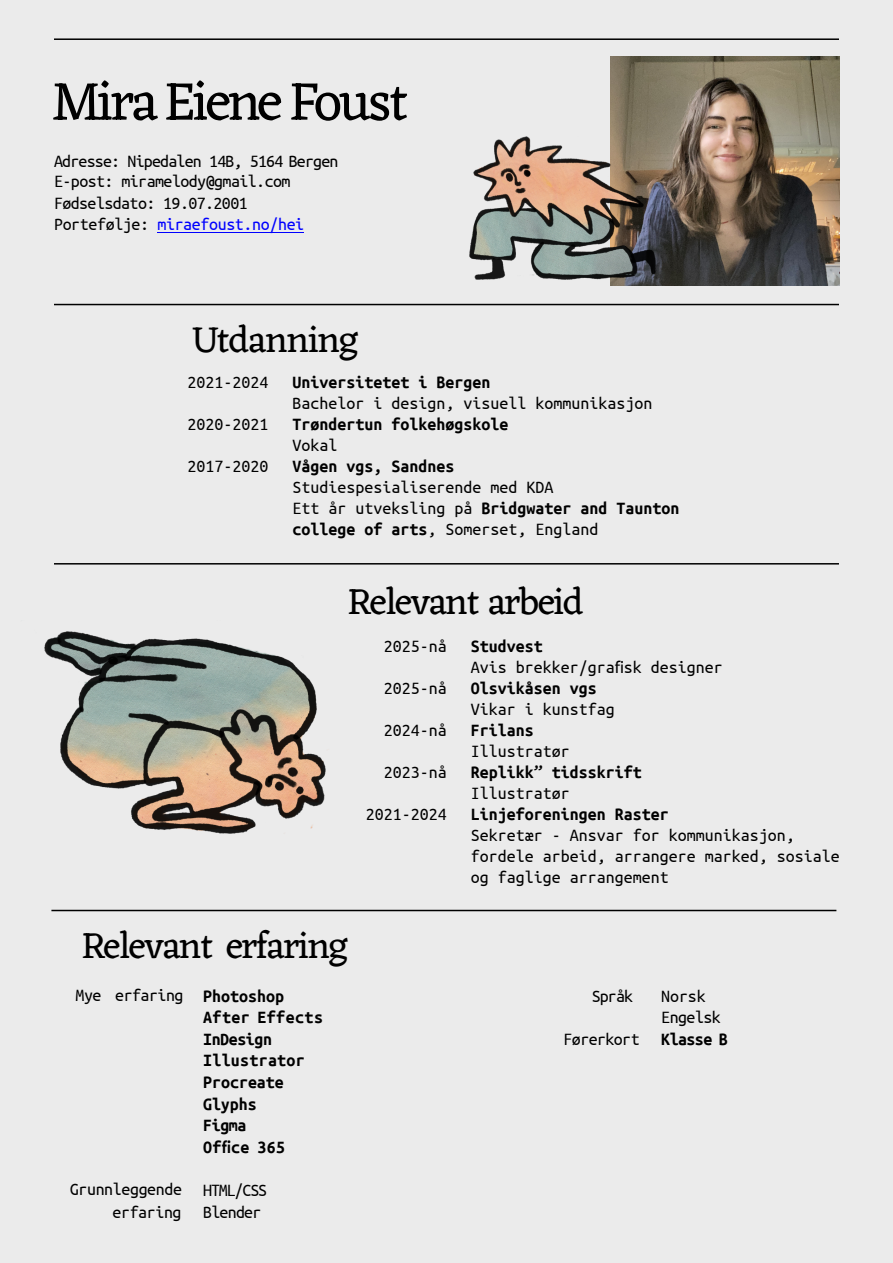
<style>
.page{position:relative;width:893px;height:1263px;background:#ebebeb}
.page>*{position:absolute;margin:0;border:0;box-sizing:border-box;transform-origin:0 0}
.t1{font:55.5px "Eczar";letter-spacing:-.055em;color:#000}
.t2{font:37.5px "Eczar";letter-spacing:-.035em;color:#000}
.t3{font:18px/21px "Ubuntu Mono";color:#000}
.t4{font:700 18px/21.6px "Ubuntu Mono";color:#000}
.t5{font:18px/21.3px "Ubuntu Mono";letter-spacing:-.035em;color:#000}
.t6{font:18px/21.6px "Ubuntu Mono";letter-spacing:-.03em;color:#000}
.t7{font:18px/22.5px "Ubuntu Mono";letter-spacing:-.025em;color:#000;text-align:right}
.t8{font:18px/21.6px "Ubuntu Mono";letter-spacing:-.045em;color:#000}
.s1{color:#00f}
.s2{font-weight:700}
</style>
<div class="page">
<hr style="left:54px;top:304px;width:785px;height:1px;background:#000">
<hr style="left:54px;top:563px;width:785px;height:1px;background:#000">
<hr style="left:51px;top:910px;width:785px;height:1px;background:#000">
<hr style="left:54px;top:38px;width:785px;height:2px;background:#000">
<hr style="left:157px;top:233px;width:147px;height:1px;background:#00f">
<img style="left:610px;top:56px;width:230px;height:229px">
<img style="left:474px;top:276px;width:181px;height:4px">
<img style="left:469px;top:133px;width:215px;height:143px">
<img style="left:474px;top:136px;width:169px;height:98px">
<img style="left:317px;top:755px;width:9px;height:51px">
<img style="left:44px;top:631px;width:273px;height:203px">
<h1 class="t1" style="left:51px;top:68px;width:358px">Mira Eiene Foust</h1>
<p class="t5" style="left:54px;top:151px;width:286px">Adresse: Nipedalen 14B, 5164 Bergen<br>E-post: miramelody@gmail.com<br>Fødselsdato: 19.07.2001<br>Portefølje: <span class="s1">miraefoust.no/hei</span></p>
<h2 class="t2" style="left:192px;top:317px;width:168px">Utdanning</h2>
<p class="t3" style="left:187px;top:373px;width:82px">2021-2024</p>
<p class="t3" style="left:187px;top:415px;width:82px">2020-2021</p>
<p class="t3" style="left:187px;top:457px;width:82px">2017-2020</p>
<p class="t4" style="left:292px;top:372px;width:200px">Universitetet i Bergen</p>
<p class="t3" style="left:292px;top:394px;width:362px">Bachelor i design, visuell kommunikasjon</p>
<p class="t4" style="left:292px;top:414px;width:218px">Trøndertun folkehøgskole</p>
<p class="t3" style="left:292px;top:436px;width:46px">Vokal</p>
<p class="t4" style="left:292px;top:456px;width:164px">Vågen vgs, Sandnes</p>
<p class="t3" style="left:292px;top:478px;width:389px">Studiespesialiserende med KDA<br>Ett år utveksling på <span class="s2">Bridgwater and Taunton college of arts</span>, Somerset, England</p>
<h2 class="t2" style="left:348px;top:579px;width:237px">Relevant arbeid</h2>
<p class="t3" style="left:384px;top:636px;width:64px">2025-nå</p>
<p class="t3" style="left:384px;top:678px;width:64px">2025-nå</p>
<p class="t3" style="left:384px;top:720px;width:64px">2024-nå</p>
<p class="t3" style="left:384px;top:762px;width:64px">2023-nå</p>
<p class="t3" style="left:366px;top:804px;width:82px">2021-2024</p>
<p class="t4" style="left:471px;top:636px;width:73px">Studvest</p>
<p class="t3" style="left:471px;top:657px;width:253px">Avis brekker/grafisk designer</p>
<p class="t4" style="left:471px;top:678px;width:127px">Olsvikåsen vgs</p>
<p class="t3" style="left:471px;top:699px;width:145px">Vikar i kunstfag</p>
<p class="t4" style="left:471px;top:720px;width:64px">Frilans</p>
<p class="t3" style="left:471px;top:741px;width:100px">Illustratør</p>
<p class="t4" style="left:471px;top:762px;width:172px">Replikk” tidsskrift</p>
<p class="t3" style="left:471px;top:783px;width:100px">Illustratør</p>
<p class="t4" style="left:471px;top:804px;width:199px">Linjeforeningen Raster</p>
<p class="t3" style="left:471px;top:825px;width:371px">Sekretær - Ansvar for kommunikasjon, fordele arbeid, arrangere marked, sosiale og faglige arrangement</p>
<h2 class="t2" style="left:82px;top:923px;width:268px">Relevant erfaring</h2>
<p class="t4" style="left:203px;top:986px;width:121px">Photoshop<br>After Effects<br>InDesign<br>Illustrator<br>Procreate<br>Glyphs<br>Figma<br>Office 365</p>
<p class="t8" style="left:203px;top:1180px;width:66px">HTML/CSS<br>Blender</p>
<p class="t6" style="left:76px;top:985px;width:109px">Mye erfaring</p>
<p class="t7" style="left:70px;top:1179px;width:114px">Grunnleggende erfaring</p>
<p class="t3" style="left:592px;top:986px;width:43px">Språk</p>
<p class="t5" style="left:564px;top:1029px;width:78px">Førerkort</p>
<p class="t6" style="left:661px;top:986px;width:61px">Norsk<br>Engelsk</p>
<p class="t4" style="left:661px;top:1029px;width:68px">Klasse B</p>
</div>
